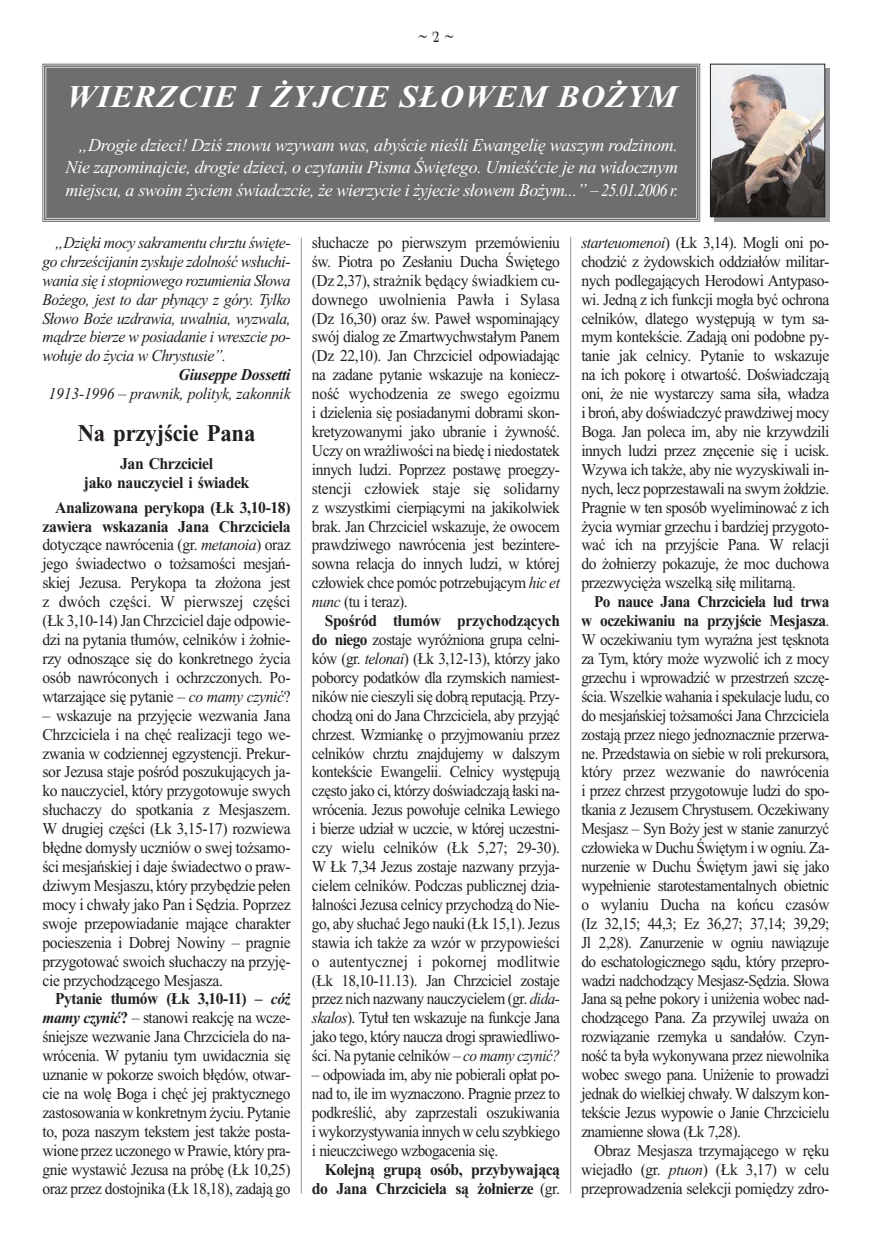
<style>
.page{position:relative;width:872px;height:1234px;background:#fff}
.page>*{position:absolute;margin:0;border:0;box-sizing:border-box;transform-origin:0 0}
.t1{font:italic 700 31.5px "Times New Roman CE";letter-spacing:.025em;color:#fff;scale:1.05 1}
.t2{font:700 24px "Times New Roman CE";letter-spacing:-.01em;color:#231f20;scale:.95 1}
.t3{font:italic 18px/22.5px "Times New Roman CE";letter-spacing:-.025em;color:#fff;text-align:justify}
.t4{font:16.5px/18.9px "Times New Roman CE";letter-spacing:-.03em;color:#231f20;text-align:justify;scale:.93 1}
.t5{font:16.5px/18.9px "Times New Roman CE";letter-spacing:-.03em;color:#231f20;text-align:justify;scale:.95 1}
.t6{font:16.5px/18.9px "Times New Roman CE";letter-spacing:-.03em;color:#231f20;text-align:justify;scale:.94 1}
.t7{font:italic 16.5px/18.9px "Times New Roman CE";letter-spacing:-.03em;color:#231f20;text-align:justify;scale:.95 1}
.t8{font:700 16.5px/18.9px "Times New Roman CE";letter-spacing:-.03em;color:#231f20;text-align:right;scale:.95 1}
.t9{font:italic 700 16.5px "Times New Roman CE";letter-spacing:-.015em;color:#231f20;scale:.95 1}
.t10{font:16.5px "Times New Roman CE";letter-spacing:-.03em;color:#231f20}
.s1{font-family:"University Roman PL";font-weight:700}
.s2{font-weight:700}
.s3{font-style:italic}
.s4{font-weight:700;font-style:italic}
.s5{font-weight:400}
</style>
<div class="page">
<hr style="left:301px;top:237px;width:1px;height:956px;background:#939598">
<hr style="left:570px;top:236px;width:1px;height:957px;background:#939598">
<div style="left:47px;top:68px;width:648px;height:149px;background:#6c6e70"></div>
<div style="left:43px;top:64px;width:657px;height:158px;border:1px solid #6c6e70"></div>
<div style="left:44px;top:65px;width:654px;height:155px;border:2px solid #6c6e70"></div>
<div style="left:46px;top:68px;width:650px;height:150px;border:1px solid #6c6e70"></div>
<div style="left:714px;top:68px;width:115px;height:154px;background:linear-gradient(to right,#939598,#939598)"></div>
<img style="left:712px;top:66px;width:111px;height:149px">
<div style="left:710px;top:64px;width:115px;height:153px;border:1px solid #231f20"></div>
<p class="t10" style="left:418px;top:30px;width:37px">~<span class="s1">2</span>~</p>
<h1 class="t1" style="left:67px;top:86px;width:582px">WIERZCIE I ŻYJCIE SŁOWEM BOŻYM</h1>
<p class="t3" style="left:66px;top:135px;width:614px;text-indent:13px">„Drogie dzieci! Dziś znowu wzywam was, abyście nieśli Ewangelię waszym rodzinom.<br>Nie zapominajcie, drogie dzieci, o czytaniu Pisma Świętego. Umieśćcie je na widocznym miejscu, a swoim życiem świadczcie, że wierzycie i żyjecie słowem Bożym...” – 25.01.2006 r.</p>
<p class="t7" style="left:43px;top:234px;width:263px;text-indent:13px">„Dzięki mocy sakramentu chrztu święte&shy;go chrześcijanin zyskuje zdolność wsłuchi&shy;wania się i stopniowego rozumienia Słowa Bożego, jest to dar płynący z góry. Tylko Słowo Boże uzdrawia, uwalnia, wyzwala, mądrze bierze w posiadanie i wreszcie po&shy;wołuje do życia w Chrystusie”.</p>
<p class="t9" style="left:179px;top:369px;width:119px">Giuseppe Dossetti</p>
<p class="t7" style="left:49px;top:385px;width:256px">1913-1996 – prawnik, polityk, zakonnik</p>
<h2 class="t2" style="left:78px;top:424px;width:189px">Na przyjście Pana</h2>
<p class="t8" style="left:84px;top:455px;width:176px;text-align:center">Jan Chrzciciel<br>jako nauczyciel i świadek</p>
<p class="t5" style="left:43px;top:499px;width:263px;text-indent:13px"><span class="s2">Analizowana perykopa (Łk 3,10-18) zawiera wskazania Jana Chrzciciela </span>dotyczące nawrócenia (gr. <span class="s3">metanoia</span>) oraz jego świadectwo o tożsamości mesjań&shy;skiej Jezusa. Perykopa ta złożona jest z dwóch części. W pierwszej części (Łk 3,10-14) Jan Chrzciciel daje odpowie&shy;dzi na pytania tłumów, celników i żołnie&shy;rzy odnoszące się do konkretnego życia osób nawróconych i ochrzczonych. Po&shy;wtarzające się pytanie – <span class="s3">co mamy czynić</span>?</p>
<p class="t5" style="left:43px;top:707px;width:263px">– wskazuje na przyjęcie wezwania Jana Chrzciciela i na chęć realizacji tego we&shy;zwania w codziennej egzystencji. Prekur&shy;sor Jezusa staje pośród poszukujących ja&shy;ko nauczyciel, który przygotowuje swych słuchaczy do spotkania z Mesjaszem.<br>W drugiej części (Łk 3,15-17) rozwiewa błędne domysły uczniów o swej tożsamo&shy;ści mesjańskiej i daje świadectwo o praw&shy;dziwym Mesjaszu, który przybędzie pełen mocy i chwały jako Pan i Sędzia. Poprzez swoje przepowiadanie mające charakter pocieszenia i Dobrej Nowiny – pragnie przygotować swoich słuchaczy na przyję&shy;cie przychodzącego Mesjasza.</p>
<p class="t6" style="left:43px;top:990px;width:265px;text-indent:13px"><span class="s2">Pytanie tłumów (Łk 3,10-11) –</span> <span class="s4">cóż mamy czynić</span><span class="s2">?</span> – stanowi reakcję na wcze&shy;śniejsze wezwanie Jana Chrzciciela do na&shy;wrócenia. W pytaniu tym uwidacznia się uznanie w pokorze swoich błędów, otwar&shy;cie na wolę Boga i chęć jej praktycznego zastosowania w konkretnym życiu. Pytanie to, poza naszym tekstem jest także posta&shy;wione przez uczonego w Prawie, który pra&shy;gnie wystawić Jezusa na próbę (Łk 10,25) oraz przez dostojnika (Łk 18,18), zadają go</p>
<p class="t6" style="left:312px;top:234px;width:265px">słuchacze po pierwszym przemówieniu św. Piotra po Zesłaniu Ducha Świętego (Dz 2,37), strażnik będący świadkiem cu&shy;downego uwolnienia Pawła i Sylasa (Dz 16,30) oraz św. Paweł wspominający swój dialog ze Zmartwychwstałym Panem (Dz 22,10). Jan Chrzciciel odpowiadając na zadane pytanie wskazuje na koniecz&shy;ność wychodzenia ze swego egoizmu i dzielenia się posiadanymi dobrami skon&shy;kretyzowanymi jako ubranie i żywność.<br>Uczy on wrażliwości na biedę i niedostatek innych ludzi. Poprzez postawę proegzy&shy;stencji człowiek staje się solidarny z wszystkimi cierpiącymi na jakikolwiek brak. Jan Chrzciciel wskazuje, że owocem prawdziwego nawrócenia jest bezintere&shy;sowna relacja do innych ludzi, w której człowiek chce pomóc potrzebującym <span class="s3">hic et nunc</span> (tu i teraz).</p>
<p class="t4" style="left:312px;top:612px;width:268px;text-indent:13px"><span class="s2">Spośród tłumów przychodzących do niego</span> zostaje wyróżniona grupa celni&shy;ków (gr. <span class="s3">telonai</span>) (Łk 3,12-13), którzy jako poborcy podatków dla rzymskich namiest&shy;ników nie cieszyli się dobrą reputacją. Przy&shy;chodzą oni do Jana Chrzciciela, aby przyjąć chrzest. Wzmiankę o przyjmowaniu przez celników chrztu znajdujemy w dalszym kontekście Ewangelii. Celnicy występują często jako ci, którzy doświadczają łaski na&shy;wrócenia. Jezus powołuje celnika Lewiego i bierze udział w uczcie, w której uczestni&shy;czy wielu celników (Łk 5,27; 29-30).<br>W Łk 7,34 Jezus zostaje nazwany przyja&shy;cielem celników. Podczas publicznej dzia&shy;łalności Jezusa celnicy przychodzą do Nie&shy;go, aby słuchać Jego nauki (Łk 15,1). Jezus stawia ich także za wzór w przypowieści o autentycznej i pokornej modlitwie (Łk 18,10-11.13). Jan Chrzciciel zostaje przez nich nazwany nauczycielem (gr. <span class="s3">dida&shy;skalos</span>). Tytuł ten wskazuje na funkcje Jana jako tego, który naucza drogi sprawiedliwo&shy;ści. Na pytanie celników – <span class="s3">co mamy czynić?</span></p>
<p class="t4" style="left:312px;top:1066px;width:268px">– odpowiada im, aby nie pobierali opłat po&shy;nad to, ile im wyznaczono. Pragnie przez to podkreślić, aby zaprzestali oszukiwania i wykorzystywania innych w celu szybkiego i nieuczciwego wzbogacenia się.</p>
<p class="t8" style="left:312px;top:1161px;width:263px">Kolejną grupą osób, przybywającą do Jana Chrzciciela są żołnierze <span class="s5">(gr.</span></p>
<p class="t5" style="left:581px;top:234px;width:263px"><span class="s3">starteuomenoi</span>) (Łk 3,14). Mogli oni po&shy;chodzić z żydowskich oddziałów militar&shy;nych podlegających Herodowi Antypaso&shy;wi. Jedną z ich funkcji mogła być ochrona celników, dlatego występują w tym sa&shy;mym kontekście. Zadają oni podobne py&shy;tanie jak celnicy. Pytanie to wskazuje na ich pokorę i otwartość. Doświadczają oni, że nie wystarczy sama siła, władza i broń, aby doświadczyć prawdziwej mocy Boga. Jan poleca im, aby nie krzywdzili innych ludzi przez znęcenie się i ucisk.<br>Wzywa ich także, aby nie wyzyskiwali in&shy;nych, lecz poprzestawali na swym żołdzie.<br>Pragnie w ten sposób wyeliminować z ich życia wymiar grzechu i bardziej przygoto&shy;wać ich na przyjście Pana. W relacji do żołnierzy pokazuje, że moc duchowa przezwycięża wszelką siłę militarną.</p>
<p class="t4" style="left:581px;top:593px;width:268px;text-indent:13px"><span class="s2">Po nauce Jana Chrzciciela lud trwa w oczekiwaniu na przyjście Mesjasza</span>.<br>W oczekiwaniu tym wyraźna jest tęsknota za Tym, który może wyzwolić ich z mocy grzechu i wprowadzić w przestrzeń szczę&shy;ścia. Wszelkie wahania i spekulacje ludu, co do mesjańskiej tożsamości Jana Chrzciciela zostają przez niego jednoznacznie przerwa&shy;ne. Przedstawia on siebie w roli prekursora, który przez wezwanie do nawrócenia i przez chrzest przygotowuje ludzi do spo&shy;tkania z Jezusem Chrystusem. Oczekiwany Mesjasz – Syn Boży jest w stanie zanurzyć człowieka w Duchu Świętym i w ogniu. Za&shy;nurzenie w Duchu Świętym jawi się jako wypełnienie starotestamentalnych obietnic o wylaniu Ducha na końcu czasów (Iz 32,15; 44,3; Ez 36,27; 37,14; 39,29; Jl 2,28). Zanurzenie w ogniu nawiązuje do eschatologicznego sądu, który przepro&shy;wadzi nadchodzący Mesjasz-Sędzia. Słowa Jana są pełne pokory i uniżenia wobec nad&shy;chodzącego Pana. Za przywilej uważa on rozwiązanie rzemyka u sandałów. Czyn&shy;ność ta była wykonywana przez niewolnika wobec swego pana. Uniżenie to prowadzi jednak do wielkiej chwały. W dalszym kon&shy;tekście Jezus wypowie o Janie Chrzcicielu znamienne słowa (Łk 7,28).</p>
<p class="t5" style="left:581px;top:1141px;width:263px;text-indent:13px">Obraz Mesjasza trzymającego w ręku wiejadło (gr. <span class="s3">ptuon</span>) (Łk 3,17) w celu przeprowadzenia selekcji pomiędzy zdro-</p>
</div>
